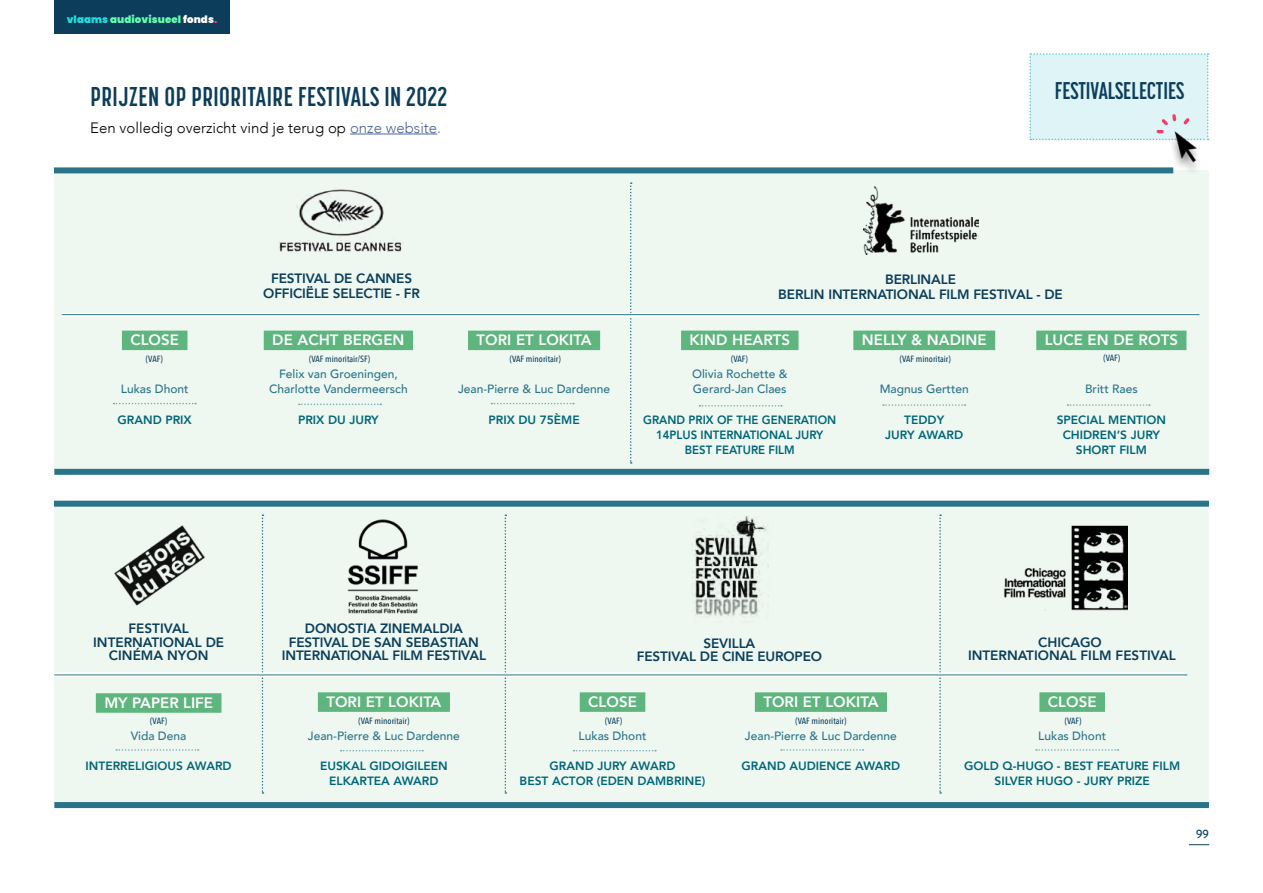
<style>
.page{position:relative;width:1263px;height:893px;background:#fff}
.page>*{position:absolute;margin:0;border:0;box-sizing:border-box;transform-origin:0 0}
.t1{font:700 27px "Korolev Compressed";letter-spacing:.02em;color:#0c3e5b}
.t2{font:700 24px "Korolev Compressed";color:#0c3e5b}
.t3{font:800 15px "Avenir";letter-spacing:.005em;color:#fff}
.t4{font:300 15px "Avenir";color:#000}
.t5{font:800 13.5px/13.5px "Avenir";letter-spacing:-.01em;color:#0c3e5b;text-align:center}
.t6{font:800 12px/15px "Avenir";color:#006678;text-align:center}
.t7{font:500 12px/15px "Avenir";color:#2a7488;text-align:center}
.t8{font:800 12px/15px "Avenir";color:#006678;text-align:center;scale:.95 1}
.t9{font:500 12px "Brandon Grotesque";color:#0c3e5b}
.t10{font:900 10.2px "Poppins";letter-spacing:.01em;color:#62ffad}
.t11{font:500 9px "Avenir Next Condensed";color:#0c3e5b}
.s1{color:#25ddde}
.s2{color:#fff}
.s3{color:#f93b6a}
.s4{color:#4e669e}
</style>
<div class="page">
<svg style="left:1189px;top:844px;width:20px;height:1px"></svg>
<div style="left:54px;top:0;width:176px;height:34px;background:#0c3e5b"></div>
<div style="left:54px;top:170px;width:1155px;height:302px;background:#eef8f1"></div>
<div style="left:54px;top:504px;width:1155px;height:303px;background:#eef8f1"></div>
<div style="left:54px;top:167px;width:1119px;height:6px;background:#2a7488"></div>
<div style="left:54px;top:501px;width:1155px;height:6px;background:#2a7488"></div>
<div style="left:54px;top:469px;width:1155px;height:6px;background:#2a7488"></div>
<div style="left:54px;top:802px;width:1155px;height:6px;background:#2a7488"></div>
<svg style="left:262px;top:514px;width:1px;height:280px"></svg>
<svg style="left:505px;top:514px;width:1px;height:280px"></svg>
<svg style="left:630px;top:182px;width:2px;height:282px"></svg>
<svg style="left:939px;top:514px;width:2px;height:280px"></svg>
<svg style="left:62px;top:313px;width:1134px;height:4px;background:#f3f7f8"></svg>
<hr style="left:62px;top:314px;width:1137px;height:1px;background:#2a7488">
<svg style="left:54px;top:672px;width:1130px;height:5px;fill:#f7fbf8"></svg>
<hr style="left:54px;top:675px;width:1133px;height:1px;background:#2a7488">
<img style="left:863px;top:186px;width:115px;height:68px">
<img style="left:277px;top:189px;width:126px;height:63px">
<div style="left:122px;top:331px;width:65px;height:19px;background:#5eb57d"></div>
<div style="left:264px;top:331px;width:149px;height:19px;background:#5eb57d"></div>
<div style="left:468px;top:331px;width:132px;height:19px;background:#5eb57d"></div>
<div style="left:681px;top:331px;width:117px;height:19px;background:#5eb57d"></div>
<div style="left:853px;top:331px;width:142px;height:19px;background:#5eb57d"></div>
<div style="left:1036px;top:331px;width:150px;height:19px;background:#5eb57d"></div>
<div style="left:318px;top:692px;width:132px;height:20px;background:#5eb57d"></div>
<div style="left:580px;top:692px;width:65px;height:20px;background:#5eb57d"></div>
<div style="left:755px;top:692px;width:132px;height:20px;background:#5eb57d"></div>
<div style="left:96px;top:693px;width:125px;height:20px;background:#5eb57d"></div>
<div style="left:1039px;top:692px;width:66px;height:20px;background:#5eb57d"></div>
<svg style="left:781px;top:749px;width:82px;height:2px"></svg>
<svg style="left:114px;top:403px;width:82px;height:1px"></svg>
<svg style="left:299px;top:404px;width:82px;height:1px"></svg>
<svg style="left:491px;top:403px;width:83px;height:1px"></svg>
<svg style="left:699px;top:405px;width:83px;height:2px"></svg>
<svg style="left:883px;top:404px;width:82px;height:2px"></svg>
<svg style="left:1067px;top:404px;width:83px;height:2px"></svg>
<svg style="left:341px;top:750px;width:82px;height:1px"></svg>
<svg style="left:573px;top:750px;width:83px;height:1px"></svg>
<svg style="left:116px;top:749px;width:83px;height:2px"></svg>
<svg style="left:1036px;top:749px;width:82px;height:2px"></svg>
<img style="left:114px;top:525px;width:91px;height:81px">
<img style="left:347px;top:519px;width:71px;height:94px">
<img style="left:692px;top:516px;width:75px;height:102px">
<img style="left:1004px;top:525px;width:124px;height:86px">
<hr style="left:350px;top:134px;width:87px;height:1px;background:#4e669e">
<div style="left:1167px;top:131px;width:35px;height:45px;background:#000;opacity:.42"></div>
<img style="left:1173px;top:140px;width:26px;height:24px">
<div style="left:1029px;top:53px;width:180px;height:87px;background:#dff4f6"></div>
<p class="t10" style="left:67px;top:14px;width:152px"><span class="s1">vlaams</span> audiovisueel <span class="s2">fonds</span><span class="s3">.</span></p>
<h1 class="t1" style="left:91px;top:81px;width:358px">PRIJZEN OP PRIORITAIRE FESTIVALS IN 2022</h1>
<p class="t4" style="left:90px;top:119px;width:353px">Een volledig overzicht vind je terug op <span class="s4">onze website.</span></p>
<p class="t5" style="left:263px;top:271px;width:158px;line-height:15px">FESTIVAL DE CANNES<br>OFFICIËLE SELECTIE - FR</p>
<h2 class="t2" style="left:1055px;top:77px;width:131px">FESTIVALSELECTIES</h2>
<p class="t5" style="left:778px;top:272px;width:286px;line-height:15px">BERLINALE<br>BERLIN INTERNATIONAL FILM FESTIVAL - DE</p>
<p class="t3" style="left:130px;top:329px;width:50px">CLOSE</p>
<p class="t7" style="left:121px;top:381px;width:69px">Lukas Dhont</p>
<p class="t6" style="left:118px;top:412px;width:76px">GRAND PRIX</p>
<p class="t3" style="left:476px;top:329px;width:117px">TORI ET LOKITA</p>
<p class="t7" style="left:458px;top:381px;width:153px">Jean-Pierre &amp; Luc Dardenne</p>
<p class="t6" style="left:488px;top:412px;width:93px">PRIX DU 75ÈME</p>
<p class="t3" style="left:1045px;top:329px;width:135px">LUCE EN DE ROTS</p>
<p class="t7" style="left:1085px;top:381px;width:54px">Britt Raes</p>
<p class="t6" style="left:1057px;top:412px;width:111px">SPECIAL MENTION<br>CHIDREN’S JURY<br>SHORT FILM</p>
<p class="t3" style="left:272px;top:329px;width:134px">DE ACHT BERGEN</p>
<p class="t7" style="left:269px;top:366px;width:140px">Felix van Groeningen,<br>Charlotte Vandermeersch</p>
<p class="t6" style="left:298px;top:412px;width:82px">PRIX DU JURY</p>
<p class="t3" style="left:689px;top:329px;width:102px">KIND HEARTS</p>
<p class="t7" style="left:692px;top:366px;width:97px;text-align:left">Olivia Rochette &amp;<br>Gerard-Jan Claes</p>
<p class="t8" style="left:643px;top:412px;width:205px">GRAND PRIX OF THE GENERATION<br>14PLUS INTERNATIONAL JURY<br>BEST FEATURE FILM</p>
<p class="t3" style="left:862px;top:329px;width:126px">NELLY &amp; NADINE</p>
<p class="t7" style="left:880px;top:381px;width:91px">Magnus Gertten</p>
<p class="t6" style="left:885px;top:412px;width:80px">TEDDY<br>JURY AWARD</p>
<p class="t11" style="left:146px;top:354px;width:18px">(VAF)</p>
<p class="t11" style="left:309px;top:354px;width:62px">(VAF minoritair/SF)</p>
<p class="t11" style="left:510px;top:354px;width:53px">(VAF minoritair)</p>
<p class="t11" style="left:731px;top:354px;width:18px">(VAF)</p>
<p class="t11" style="left:900px;top:354px;width:53px">(VAF minoritair)</p>
<p class="t11" style="left:1103px;top:352px;width:18px">(VAF)</p>
<p class="t5" style="left:93px;top:622px;width:132px">FESTIVAL<br>INTERNATIONAL DE<br>CINÉMA NYON</p>
<p class="t5" style="left:282px;top:622px;width:206px">DONOSTIA ZINEMALDIA<br>FESTIVAL DE SAN SEBASTIAN<br>INTERNATIONAL FILM FESTIVAL</p>
<p class="t5" style="left:637px;top:636px;width:187px">SEVILLA<br>FESTIVAL DE CINE EUROPEO</p>
<p class="t5" style="left:968px;top:635px;width:209px">CHICAGO<br>INTERNATIONAL FILM FESTIVAL</p>
<p class="t3" style="left:326px;top:690px;width:117px">TORI ET LOKITA</p>
<p class="t7" style="left:308px;top:728px;width:153px">Jean-Pierre &amp; Luc Dardenne</p>
<p class="t6" style="left:320px;top:759px;width:129px">EUSKAL GIDOIGILEEN<br>ELKARTEA AWARD</p>
<p class="t3" style="left:588px;top:690px;width:50px">CLOSE</p>
<p class="t7" style="left:579px;top:728px;width:69px">Lukas Dhont</p>
<p class="t6" style="left:520px;top:759px;width:187px">GRAND JURY AWARD<br>BEST ACTOR (EDEN DAMBRINE)</p>
<p class="t3" style="left:763px;top:690px;width:117px">TORI ET LOKITA</p>
<p class="t7" style="left:745px;top:728px;width:153px">Jean-Pierre &amp; Luc Dardenne</p>
<p class="t6" style="left:741px;top:759px;width:160px">GRAND AUDIENCE AWARD</p>
<p class="t3" style="left:1048px;top:690px;width:50px">CLOSE</p>
<p class="t7" style="left:1038px;top:728px;width:69px">Lukas Dhont</p>
<p class="t6" style="left:964px;top:759px;width:217px">GOLD Q-HUGO - BEST FEATURE FILM<br>SILVER HUGO - JURY PRIZE</p>
<p class="t3" style="left:104px;top:691px;width:110px">MY PAPER LIFE</p>
<p class="t7" style="left:131px;top:728px;width:57px">Vida Dena</p>
<p class="t6" style="left:86px;top:759px;width:148px">INTERRELIGIOUS AWARD</p>
<p class="t11" style="left:795px;top:715px;width:53px">(VAF minoritair)</p>
<p class="t11" style="left:150px;top:715px;width:18px">(VAF)</p>
<p class="t11" style="left:358px;top:715px;width:53px">(VAF minoritair)</p>
<p class="t11" style="left:605px;top:715px;width:18px">(VAF)</p>
<p class="t11" style="left:1065px;top:715px;width:18px">(VAF)</p>
<p class="t9" style="left:1196px;top:826px;width:14px">99</p>
</div>
